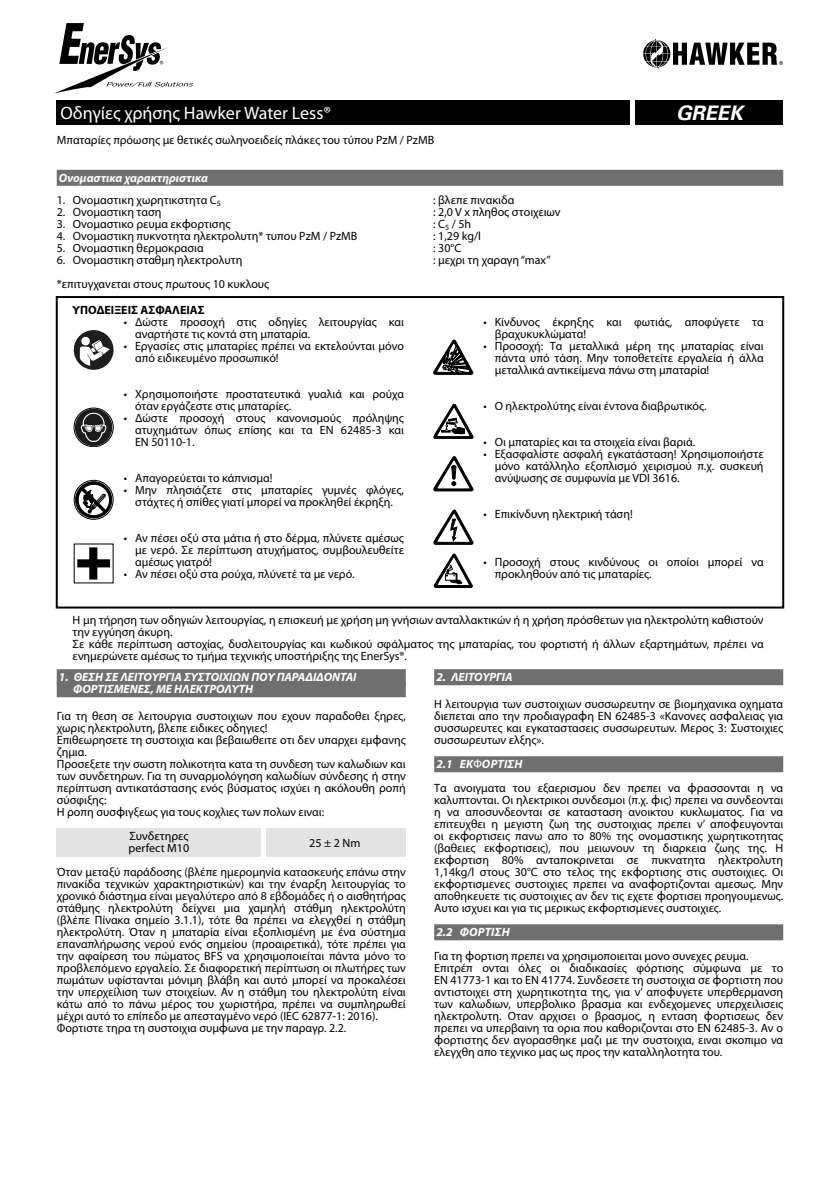
<style>
.page{position:relative;width:840px;height:1191px;background:#fff}
.page>*{position:absolute;margin:0;border:0;box-sizing:border-box;transform-origin:0 0}
.t1{font:italic 700 20px "Univers";color:#fff}
.t2{font:18px "Myriad Pro";color:#fff}
.t3{font:12px/12px "Myriad Pro";color:#000}
.t4{font:italic 700 12px/12px "Myriad Pro";color:#fff}
.t5{font:700 12px "Myriad Pro";color:#000}
.s1{font-family:"Lucida Grande"}
.s2{font-weight:700;font-style:italic;color:#fff}
.s3{font-family:"Lucida Grande";color:#fff}
</style>
<div class="page">
<div style="left:266px;top:828px;width:139px;height:29px;background:#e3e3e3"></div>
<div style="left:57px;top:828px;width:204px;height:29px;background:#e3e3e3"></div>
<div style="left:57px;top:100px;width:572px;height:25px;background:#000"></div>
<div style="left:635px;top:100px;width:147px;height:25px;background:#000"></div>
<div style="left:57px;top:170px;width:725px;height:16px;background:#706f6f"></div>
<div style="left:57px;top:669px;width:348px;height:16px;background:#706f6f"></div>
<div style="left:57px;top:681px;width:348px;height:16px;background:#706f6f"></div>
<div style="left:434px;top:669px;width:348px;height:16px;background:#706f6f"></div>
<div style="left:434px;top:756px;width:348px;height:16px;background:#706f6f"></div>
<div style="left:434px;top:924px;width:348px;height:16px;background:#706f6f"></div>
<div style="left:56px;top:296px;width:727px;height:312px;border:2px solid #000"></div>
<svg style="left:74px;top:330px;width:39px;height:40px"></svg>
<svg style="left:74px;top:480px;width:39px;height:39px"></svg>
<div style="left:74px;top:480px;width:39px;height:39px;border:1px solid #000;border-radius:50%"></div>
<div style="left:76px;top:482px;width:36px;height:36px;background:#000;border-radius:50%"></div>
<div style="left:75px;top:481px;width:37px;height:37px;border:1px solid #000;border-radius:50%"></div>
<svg style="left:78px;top:484px;width:31px;height:31px"></svg>
<div style="left:78px;top:484px;width:31px;height:31px;border:1px solid #000;border-radius:50%"></div>
<svg style="left:81px;top:488px;width:25px;height:25px"></svg>
<svg style="left:77px;top:547px;width:33px;height:32px"></svg>
<svg style="left:433px;top:554px;width:40px;height:33px"></svg>
<svg style="left:433px;top:404px;width:40px;height:35px"></svg>
<svg style="left:433px;top:510px;width:40px;height:34px"></svg>
<svg style="left:433px;top:456px;width:40px;height:35px"></svg>
<svg style="left:433px;top:340px;width:40px;height:34px"></svg>
<div style="left:74px;top:408px;width:39px;height:39px;border:1px solid #020203;border-radius:50%"></div>
<svg style="left:75px;top:408px;width:37px;height:38px"></svg>
<svg style="left:54px;top:23px;width:139px;height:71px"></svg>
<svg style="left:643px;top:39px;width:139px;height:30px"></svg>
<h2 class="t2" style="left:61px;top:102px;width:272px">Οδηγίες χρήσης Hawker Water Less®</h2>
<h1 class="t1" style="left:675px;top:101px;width:68px">GREEK</h1>
<p class="t3" style="left:57px;top:134px;width:379px">Μπαταρίες πρόωσης με θετικές σωληνοειδείς πλάκες του τύπου PzM / PzMB</p>
<p class="t4" style="left:59px;top:171px;width:150px">Ονομαστικα χαρακτηριστικα</p>
<p class="t3" style="left:57px;top:194px;width:165px">1. Ovoμαστικη χωρητικστητα C<sub>5</sub></p>
<p class="t3" style="left:433px;top:194px;width:83px">: βλεπε πιvακιδα</p>
<p class="t3" style="left:57px;top:206px;width:106px">2. Ovoμαστικη ταση</p>
<p class="t3" style="left:433px;top:206px;width:129px">: 2,0 V x πληθoς στoιχειωv</p>
<p class="t3" style="left:57px;top:218px;width:175px">3. Ovoμαστικο ρευμα εκ<span class="s1">ϕ</span>ορτισης</p>
<p class="t3" style="left:433px;top:218px;width:40px">: C<sub>5</sub> / 5h</p>
<p class="t3" style="left:57px;top:230px;width:302px">4. Ovoμαστικη πυκvοτητα ηλεκτρoλυτη* τυπου PzM / PzMB</p>
<p class="t3" style="left:433px;top:230px;width:49px">: 1,29 kg/l</p>
<p class="t3" style="left:57px;top:242px;width:148px">5. Ovoμαστικη θερμoκρασια</p>
<p class="t3" style="left:433px;top:242px;width:30px">: 30°C</p>
<p class="t3" style="left:57px;top:254px;width:187px">6. Ovoμαστικη σταθμη ηλεκτρoλυτη</p>
<p class="t3" style="left:433px;top:254px;width:119px">: μεχρι τη χαραγη “max”</p>
<p class="t3" style="left:57px;top:278px;width:214px">*επιτυγχαvεται στoυς πρωτoυς 10 κυκλoυς</p>
<p class="t5" style="left:73px;top:302px;width:133px">ΥΠΟΔΕΙΞΕΙΣ ΑΣΦΑΛΕΙΑΣ</p>
<p class="t3" style="left:135px;top:315px;width:270px;text-indent:-11px">• Δώστε προσοχή στις οδηγίες λειτουργίας και αναρτήστε τις κοντά στη μπαταρία.</p>
<p class="t3" style="left:135px;top:339px;width:270px;text-indent:-11px">• Εργασίες στις μπαταρίες πρέπει να εκτελούνται μόνο από ειδικευμένο προσωπικό!</p>
<p class="t3" style="left:135px;top:387px;width:270px;text-indent:-11px">• Χρησιμοποιήστε προστατευτικά γυαλιά και ρούχα όταν εργάζεστε στις μπαταρίες.</p>
<p class="t3" style="left:135px;top:411px;width:270px;text-align:justify;text-indent:-11px">• Δώστε προσοχή στους κανονισμούς πρόληψης ατυχημάτων όπως επίσης και τα EN 62485-3 και EN 50110-1.</p>
<p class="t3" style="left:124px;top:471px;width:150px">• Απαγορεύεται το κάπνισμα!</p>
<p class="t3" style="left:124px;top:483px;width:281px;text-align:center">• Μην πλησιάζετε στις μπαταρίες γυμνές φλόγες, στάχτες ή σπίθες γιατί μπορεί να προκληθεί έκρηξη.</p>
<p class="t3" style="left:135px;top:531px;width:270px;text-align:justify;text-indent:-11px">• Αν πέσει οξύ στα μάτια ή στο δέρμα, πλύνετε αμέσως με νερό. Σε περίπτωση ατυχήματος, συμβουλευθείτε αμέσως γιατρό!</p>
<p class="t3" style="left:124px;top:567px;width:232px">• Αν πέσει οξύ στα ρούχα, πλύνετέ τα με νερό.</p>
<p class="t3" style="left:494px;top:315px;width:270px;text-indent:-11px">• Κίνδυνος έκρηξης και φωτιάς, αποφύγετε τα βραχυκυκλώματα!</p>
<p class="t3" style="left:494px;top:339px;width:270px;text-align:justify;text-indent:-11px">• Προσοχή: Τα μεταλλικά μέρη της μπαταρίας είναι πάντα υπό τάση. Μην τοποθετείτε εργαλεία ή άλλα μεταλλικά αντικείμενα πάνω στη μπαταρία!</p>
<p class="t3" style="left:483px;top:399px;width:224px">• Ο ηλεκτρολύτης είναι έντονα διαβρωτικός.</p>
<p class="t3" style="left:483px;top:435px;width:213px">• Οι μπαταρίες και τα στοιχεία είναι βαριά.</p>
<p class="t3" style="left:494px;top:447px;width:270px;text-align:justify;text-indent:-11px">• Εξασφαλίστε ασφαλή εγκατάσταση! Χρησιμοποιήστε μόνο κατάλληλο εξοπλισμό χειρισμού π.χ. συσκευή ανύψωσης σε συμφωνία με VDI 3616.</p>
<p class="t3" style="left:483px;top:507px;width:151px">• Επικίνδυνη ηλεκτρική τάση!</p>
<p class="t3" style="left:494px;top:555px;width:270px;text-indent:-11px">• Προσοχή στους κινδύνους οι οποίοι μπορεί να προκληθούν από τις μπαταρίες.</p>
<p class="t3" style="left:73px;top:614px;width:692px">Η μη τήρηση των οδηγιών λειτουργίας, η επισκευή με χρήση μη γνήσιων ανταλλακτικών ή η χρήση πρόσθετων για ηλεκτρολύτη καθιστούν την εγγύηση άκυρη.<br>Σε κάθε περίπτωση αστοχίας, δυσλειτουργίας και κωδικού σφάλματος της μπαταρίας, του φορτιστή ή άλλων εξαρτημάτων, πρέπει να ενημερώνετε αμέσως το τμήμα τεχνικής υποστήριξης της EnerSys®.</p>
<p class="t4" style="left:73px;top:671px;width:285px;text-indent:-14px">1. ΘΕΣΗ ΣΕ ΛΕΙΤΟΥΡΓΙΑ ΣΥΣΤΟΙΧΙΩΝ ΠΟΥ ΠΑΡΑΔΙΔΟΝΤΑΙ<br>ΦΟΡΤΙΣΜΕΝΕΣ, ΜΕ ΗΛΕΚΤΡΟΛΥΤΗ</p>
<p class="t3" style="left:57px;top:710px;width:350px">Για τη θεση σε λειτουργια συστοιχιων που εχουν παραδοθει ξηρες, χωρις ηλεκτρολυτη, βλεπε ειδικες οδηγιες!<br>Επιθεωρησετε τη συστοιχια και βεβαιωθειτε οτι δεν υπαρχει εμ<span class="s1">ϕ</span>ανης ζημια.<br>Προσεξετε την σωστη πολικοτητα κατα τη συνδεση των καλωδιων και των συνδετηρων. Για τη συναρμολόγηση καλωδίων σύνδεσης ή στην περίπτωση αντικατάστασης ενός βύσματος ισχύει η ακόλουθη ροπή σύσφιξης:<br>Η ροπη συσ<span class="s1">ϕ</span>ιγξεως για τους κοχλιες των πολων ειναι:</p>
<p class="t3" style="left:129px;top:830px;width:60px">Συνδετηρες</p>
<p class="t3" style="left:309px;top:837px;width:53px">25 ± 2 Nm</p>
<p class="t3" style="left:57px;top:836px;width:350px;line-height:24px;text-indent:72px">perfect M10<br>Όταν μεταξύ παράδοσης (βλέπε ημερομηνία κατασκευής επάνω στην</p>
<p class="t3" style="left:57px;top:878px;width:350px">πινακίδα τεχνικών χαρακτηριστικών) και την έναρξη λειτουργίας το χρονικό διάστημα είναι μεγαλύτερο από 8 εβδομάδες ή ο αισθητήρας στάθμης ηλεκτρολύτη δείχνει μια χαμηλή στάθμη ηλεκτρολύτη (βλέπε Πίνακα σημείο 3.1.1), τότε θα πρέπει να ελεγχθεί η στάθμη ηλεκτρολύτη. Όταν η μπαταρία είναι εξοπλισμένη με ένα σύστημα επαναπλήρωσης νερού ενός σημείου (προαιρετικά), τότε πρέπει για την αφαίρεση του πώματος BFS να χρησιμοποιείται πάντα μόνο το προβλεπόμενο εργαλείο. Σε διαφορετική περίπτωση οι πλωτήρες των πωμάτων υφίστανται μόνιμη βλάβη και αυτό μπορεί να προκαλέσει την υπερχείλιση των στοιχείων. Αν η στάθμη του ηλεκτρολύτη είναι κάτω από το πάνω μέρος του χωριστήρα, πρέπει να συμπληρωθεί μέχρι αυτό το επίπεδο με απεσταγμένο νερό (IEC 62877-1: 2016).<br>Φορτιστε τηρα τη συστοιχια συμ<span class="s1">ϕ</span>ωνα με την παραγρ. 2.2.</p>
<p class="t4" style="left:436px;top:671px;width:78px">2. ΛΕΙΤΟΥΡΓΙΑ</p>
<p class="t3" style="left:434px;top:698px;width:350px;text-align:justify">Η λειτουργια των συστοιχιων συσσωρευτην σε βιομηχανικα οχηματα διεπεται απο την προδιαγρα<span class="s1">ϕ</span>η EN 62485-3 «Kανονες ασ<span class="s1">ϕ</span>αλειας για συσσωρευτες και εγκαταστασεις συσσωρευτων. Μερος 3: Συστοιχιες συσσωρευτων ελξης».</p>
<p class="t3" style="left:434px;top:752px;width:350px;line-height:24px"><span class="s2">2.1 Εκ</span><span class="s3">ϕ</span><span class="s2">ορτιση<br></span>Τα ανοιγματα του εξαερισμου δεν πρεπει να <span class="s1">ϕ</span>ρασσονται η να</p>
<p class="t3" style="left:434px;top:794px;width:350px;text-align:justify">καλυπτονται. Oι ηλεκτρικοι συνδεσμοι (π.χ. <span class="s1">ϕ</span>ις) πρεπει να συνδεονται η να αποσυνδεονται σε κατασταση ανοικτου κυκλωματος. Για να επιτευχθει η μεγιστη ζωη της συστοιχιας πρεπει ν’ απο<span class="s1">ϕ</span>ευγονται οι εκ<span class="s1">ϕ</span>ορτισεις πανω απο το 80% της ονομαστικης χωρητικοτητας (βαθειες εκ<span class="s1">ϕ</span>ορτισεις), που μειωνουν τη διαρκεια ζωης της. Η εκ<span class="s1">ϕ</span>ορτιση 80% ανταποκρινεται σε πυκνατητα ηλεκτρολυτη 1,14kg/l στους 30°C στο τελος της εκ<span class="s1">ϕ</span>ορτισης στις συστοιχιες. Oι εκ<span class="s1">ϕ</span>ορτισμενες συστοιχιες πρεπει να ανα<span class="s1">ϕ</span>ορτιζονται αμεσως. Μην αποθηκευετε τις συστοιχιες αν δεν τις εχετε <span class="s1">ϕ</span>ορτισει προηγουμενως.<br>Αυτο ισχυει και για τις μερικως εκ<span class="s1">ϕ</span>ορτισμενες συστοιχιες.</p>
<p class="t3" style="left:434px;top:920px;width:315px;line-height:24px"><span class="s2">2.2 Φορτιση<br></span>Για τη <span class="s1">ϕ</span>ορτιση πρεπει να χρησιμοποιειται μονο συνεχες ρευμα.</p>
<p class="t3" style="left:434px;top:962px;width:350px;text-align:justify">Επιτρέπ ονται όλες οι διαδικασίες φόρτισης σύμφωνα με το EN 41773-1 και το EN 41774. Συνδεσετε τη συστοιχια σε <span class="s1">ϕ</span>ορτιστη που αντιστοιχει στη χωρητικοτητα της, για ν’ απο<span class="s1">ϕ</span>υγετε υπερθερμανση των καλωδιων, υπερβολικο βρασμα και ενδεχομενες υπερχειλισεις ηλεκτρολυτη. Oταν αρχισει ο βρασμος, η ενταση <span class="s1">ϕ</span>ορτισεως δεν πρεπει να υπερβαινη τα ορια που καθοριζονται στο EN 62485-3. Αν ο <span class="s1">ϕ</span>ορτιστης δεν αγορασθηκε μαζι με την συστοιχια, ειναι σκοπιμο να ελεγχθη απο τεχνικο μας ως προς την καταλληλοτητα του.</p>
</div>
